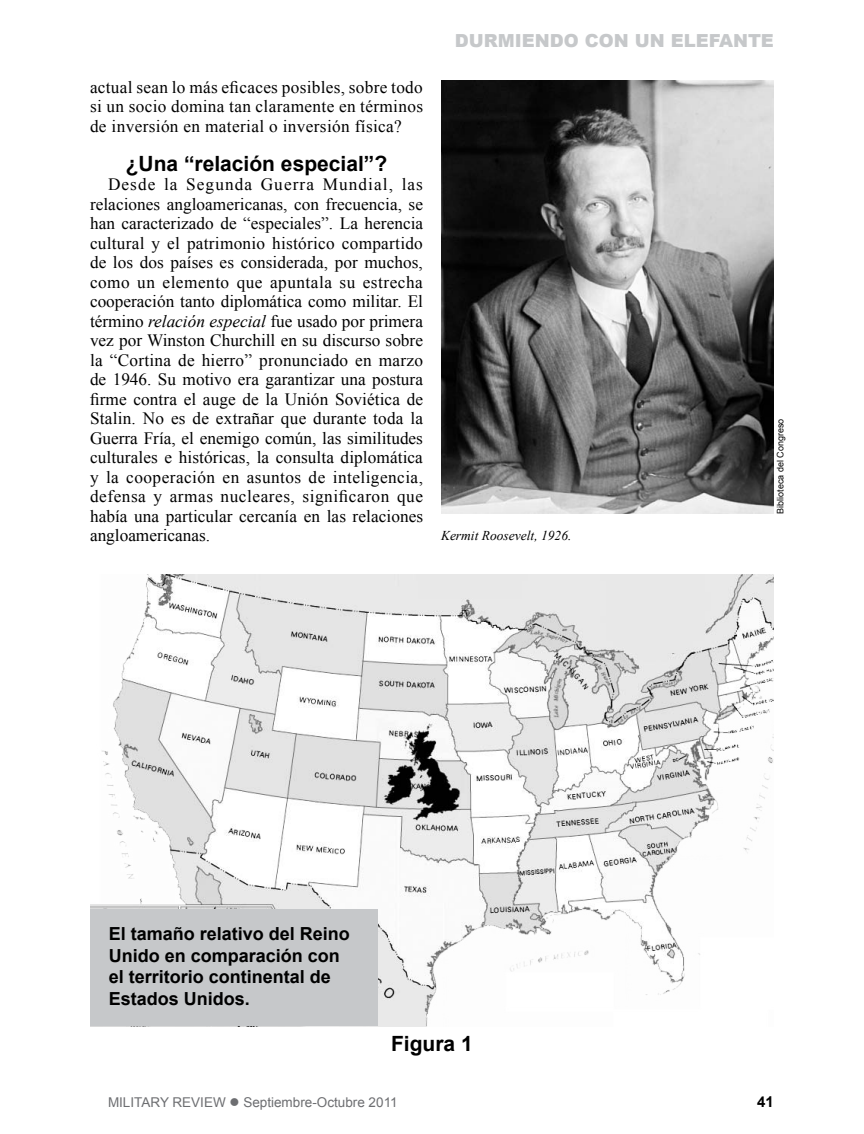
<style>
.page{position:relative;width:864px;height:1134px;background:#fff}
.page>*{position:absolute;margin:0;border:0;box-sizing:border-box;transform-origin:0 0}
.t1{font:700 21px "Arial";color:#000}
.t2{font:700 18px/21.6px "Arial";color:#000}
.t3{font:900 18px "Arial";color:#c6c8ca}
.t4{font:17.25px/19.5px "Times New Roman";letter-spacing:.01em;color:#000;text-align:justify}
.t5{font:700 15px "Arial";color:#000}
.t6{font:13.5px "Arial";color:#6d6e71}
.t7{font:italic 13.5px "Times New Roman";color:#000}
.t8{font:9px "Arial";color:#000}
.s1{font-style:italic}
</style>
<div class="page">
<img style="left:441px;top:81px;width:333px;height:433px">
<img style="left:90px;top:575px;width:684px;height:451px">
<div style="left:91px;top:909px;width:287px;height:117px;background:#c6c8ca"></div>
<p class="t4" style="left:90px;top:77px;width:335px">actual sean lo más eficaces posibles, sobre todo si un socio domina tan claramente en términos de inversión en material o inversión física?</p>
<p class="t1" style="left:126px;top:150px;width:263px">¿Una “relación especial”?</p>
<p class="t4" style="left:90px;top:175px;width:335px;text-indent:18px">Desde la Segunda Guerra Mundial, las relaciones angloamericanas, con frecuencia, se han caracterizado de “especiales”. La herencia cultural y el patrimonio histórico compartido de los dos países es considerada, por muchos, como un elemento que apuntala su estrecha cooperación tanto diplomática como militar. El término <span class="s1">relación especial</span> fue usado por primera vez por Winston Churchill en su discurso sobre la “Cortina de hierro” pronunciado en marzo de 1946. Su motivo era garantizar una postura firme contra el auge de la Unión Soviética de Stalin. No es de extrañar que durante toda la Guerra Fría, el enemigo común, las similitudes culturales e históricas, la consulta diplomática y la cooperación en asuntos de inteligencia, defensa y armas nucleares, significaron que había una particular cercanía en las relaciones angloamericanas.</p>
<p class="t3" style="left:455px;top:27px;width:321px">DURMIENDO CON UN ELEFANTE</p>
<p class="t7" style="left:441px;top:526px;width:132px">Kermit Roosevelt, 1926.</p>
<p class="t8" style="left:774px;top:514px;width:97px;rotate:-90deg">Biblioteca del Congreso</p>
<p class="t2" style="left:109px;top:924px;width:243px">El tamaño relativo del Reino<br>Unido en comparación con el territorio continental de<br>Estados Unidos.</p>
<p class="t1" style="left:391px;top:1029px;width:83px">Figura 1</p>
<p class="t6" style="left:108px;top:1093px;width:291px">MILITARY REVIEW ● Septiembre-Octubre 2011</p>
<p class="t5" style="left:757px;top:1092px;width:18px">41</p>
</div>
